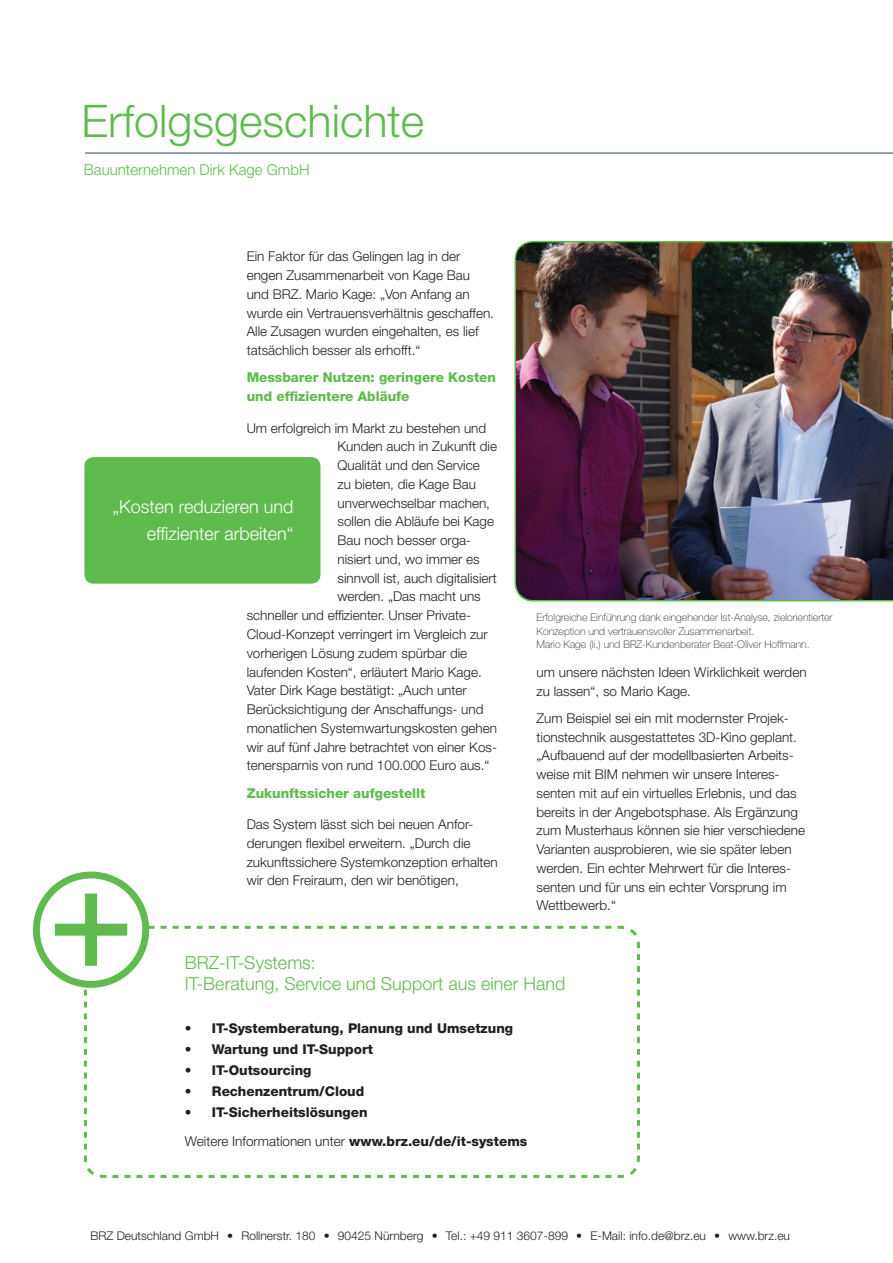
<style>
.page{position:relative;width:893px;height:1263px;background:#fff}
.page>*{position:absolute;margin:0;border:0;box-sizing:border-box;transform-origin:0 0}
.t1{font:300 45px "Helvetica Neue LT Std";color:#5fbb4e}
.t2{font:300 18px/21.6px "Helvetica Neue LT Std";color:#5fbb4e}
.t3{font:300 18px/27px "Helvetica Neue LT Std";color:#fff;text-align:right}
.t4{font:300 15px "Helvetica Neue LT Std";color:#5fbb4e}
.t5{font:300 13.5px/18.8px "Helvetica Neue LT Std";color:#231f20}
.t6{font:800 13.5px/29.5px "Helvetica Neue LT Std";color:#231f20}
.t7{font:800 13.5px/18.8px "Helvetica Neue LT Std";color:#5fbb4e}
.t8{font:300 12px "Helvetica Neue LT Std";color:#231f20}
.t9{font:100 10.5px/13.5px "Helvetica Neue LT Std";color:#231f20}
.s1{font-weight:300}
</style>
<div class="page">
<img style="left:514px;top:241px;width:379px;height:360px">
<svg style="left:82px;top:925px;width:558px;height:253px"></svg>
<div style="left:36px;top:875px;width:110px;height:109px;background:#fff;border-radius:50%"></div>
<div style="left:33px;top:871px;width:116px;height:117px;border:7px solid #5fbb4e;border-radius:50%"></div>
<div style="left:85px;top:893px;width:12px;height:73px;background:#5fbb4e"></div>
<div style="left:55px;top:924px;width:72px;height:12px;background:#5fbb4e"></div>
<hr style="left:85px;top:153px;width:808px;height:1px;background:#294a59">
<div style="left:85px;top:458px;width:235px;height:125px;background:#5fbb4e;border-radius:9px"></div>
<div style="left:84px;top:457px;width:236px;height:127px;border:2px solid #5fbb4e;border-radius:9px"></div>
<h1 class="t1" style="left:82px;top:94px;width:344px">Erfolgsgeschichte</h1>
<p class="t4" style="left:84px;top:161px;width:227px">Bauunternehmen Dirk Kage GmbH</p>
<p class="t5" style="left:247px;top:247px;width:249px">Ein Faktor für das Gelingen lag in der engen Zusammenarbeit von Kage Bau und BRZ. Mario Kage: „Von Anfang an wurde ein Vertrauensverhältnis geschaffen.<br>Alle Zusagen wurden eingehalten, es lief tatsächlich besser als erhofft.“</p>
<p class="t7" style="left:247px;top:368px;width:251px">Messbarer Nutzen: geringere Kosten und effizientere Abläufe</p>
<p class="t5" style="left:247px;top:418px;width:241px">Um erfolgreich im Markt zu bestehen und</p>
<p class="t5" style="left:337px;top:437px;width:161px">Kunden auch in Zukunft die</p>
<p class="t5" style="left:337px;top:456px;width:144px">Qualität und den Service</p>
<p class="t5" style="left:337px;top:474px;width:140px">zu bieten, die Kage Bau</p>
<p class="t5" style="left:337px;top:493px;width:154px">unverwechselbar machen,</p>
<p class="t5" style="left:337px;top:512px;width:158px">sollen die Abläufe bei Kage</p>
<p class="t5" style="left:337px;top:531px;width:135px">Bau noch besser orga-</p>
<p class="t5" style="left:337px;top:549px;width:144px">nisiert und, wo immer es</p>
<p class="t5" style="left:337px;top:568px;width:161px">sinnvoll ist, auch digitalisiert</p>
<p class="t5" style="left:337px;top:587px;width:145px">werden. „Das macht uns</p>
<p class="t5" style="left:247px;top:606px;width:226px">schneller und effizienter. Unser Private-</p>
<p class="t5" style="left:247px;top:624px;width:243px">Cloud-Konzept verringert im Vergleich zur</p>
<p class="t5" style="left:247px;top:643px;width:222px">vorherigen Lösung zudem spürbar die</p>
<p class="t5" style="left:247px;top:662px;width:237px">laufenden Kosten“, erläutert Mario Kage.</p>
<p class="t5" style="left:247px;top:681px;width:222px">Vater Dirk Kage bestätigt: „Auch unter</p>
<p class="t5" style="left:247px;top:699px;width:238px">Berücksichtigung der Anschaffungs- und</p>
<p class="t5" style="left:247px;top:718px;width:252px">monatlichen Systemwartungskosten gehen</p>
<p class="t5" style="left:247px;top:737px;width:252px">wir auf fünf Jahre betrachtet von einer Kos-</p>
<p class="t5" style="left:247px;top:756px;width:244px">tenersparnis von rund 100.000 Euro aus.“</p>
<p class="t7" style="left:247px;top:783px;width:180px">Zukunftssicher aufgestellt</p>
<p class="t5" style="left:247px;top:814px;width:253px">Das System lässt sich bei neuen Anfor&shy;derungen flexibel erweitern. „Durch die zukunftssichere Systemkonzeption erhalten wir den Freiraum, den wir benötigen,</p>
<h2 class="t3" style="left:112px;top:493px;width:183px">„Kosten reduzieren und effizienter arbeiten“</h2>
<p class="t9" style="left:537px;top:611px;width:297px">Erfolgreiche Einführung dank eingehender Ist-Analyse, zielorientierter<br>Konzeption und vertrauensvoller Zusammenarbeit.<br>Mario Kage (li.) und BRZ-Kundenberater Beat-Oliver Hoffmann.</p>
<p class="t5" style="left:536px;top:662px;width:272px">um unsere nächsten Ideen Wirklichkeit werden zu lassen“, so Mario Kage.</p>
<p class="t5" style="left:536px;top:708px;width:270px">Zum Beispiel sei ein mit modernster Projek&shy;tionstechnik ausgestattetes 3D-Kino geplant. „Aufbauend auf der modellbasierten Arbeits&shy;weise mit BIM nehmen wir unsere Interes&shy;senten mit auf ein virtuelles Erlebnis, und das bereits in der Angebotsphase. Als Ergänzung zum Musterhaus können sie hier verschiedene Varianten ausprobieren, wie sie später leben werden. Ein echter Mehrwert für die Interes&shy;senten und für uns ein echter Vorsprung im Wettbewerb.“</p>
<h2 class="t2" style="left:185px;top:951px;width:382px">BRZ-IT-Systems:<br>IT-Beratung, Service und Support aus einer Hand</h2>
<p class="t6" style="left:185px;top:1013px;width:330px">• IT-Systemberatung, Planung und Umsetzung</p>
<p class="t6" style="left:185px;top:1034px;width:190px">• Wartung und IT-Support</p>
<p class="t6" style="left:185px;top:1055px;width:128px">• IT-Outsourcing</p>
<p class="t6" style="left:185px;top:1076px;width:181px">• Rechenzentrum/Cloud</p>
<p class="t6" style="left:185px;top:1097px;width:344px">• IT-Sicherheitslösungen<br><span class="s1">Weitere Informationen unter</span> www.brz.eu/de/it-systems</p>
<p class="t8" style="left:91px;top:1228px;width:701px">BRZ Deutschland GmbH • Rollnerstr. 180 • 90425 Nürnberg • Tel.: +49 911 3607-899 • E-Mail: info.de@brz.eu • www.brz.eu</p>
</div>
